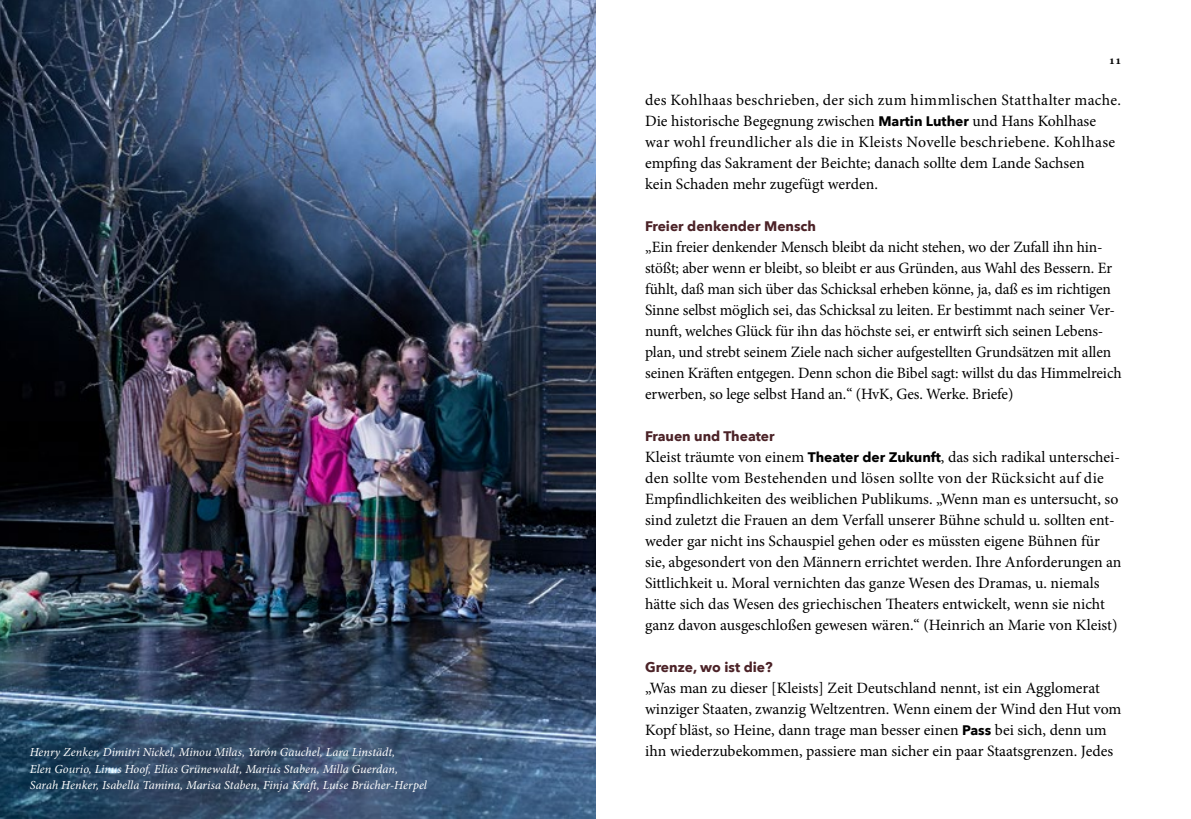
<style>
.page{position:relative;width:1191px;height:819px;background:#fff}
.page>*{position:absolute;margin:0;border:0;box-sizing:border-box;transform-origin:0 0}
.t1{font:15.75px/21px "Minion Pro";letter-spacing:-.005em;color:#000}
.t2{font:700 13.83px "Avenir Next";color:#4b2227}
.t3{font:italic 12.25px/16.6px "Minion Pro";color:#fff}
.t4{font:700 12.25px "Minion Pro";color:#000}
.s1{font-family:"Avenir Next";font-weight:700;font-size:13.83px}
</style>
<div class="page">
<img style="left:0;top:0;width:595px;height:819px">
<p class="t3" style="left:30px;top:743px;width:399px">Henry Zenker, Dimitri Nickel, Minou Milas, Yarón Gauchel, Lara Linstädt,<br>Elen Gourio, Linus Hoof, Elias Grünewaldt, Marius Staben, Milla Guerdan,<br>Sarah Henker, Isabella Tamina, Marisa Staben, Finja Kraft, Luise Brücher-Herpel</p>
<p class="t4" style="left:1108px;top:51px;width:14px">11</p>
<p class="t1" style="left:645px;top:90px;width:477px">des Kohlhaas beschrieben, der sich zum himmlischen Statthalter mache.<br>Die historische Begegnung zwischen <span class="s1">Martin Luther</span> und Hans Kohlhase war wohl freundlicher als die in Kleists Novelle beschriebene. Kohlhase empfing das Sakrament der Beichte; danach sollte dem Lande Sachsen<br>kein Schaden mehr zugefügt werden.</p>
<p class="t2" style="left:645px;top:214px;width:172px">Freier denkender Mensch</p>
<p class="t1" style="left:645px;top:237px;width:478px">„Ein freier denkender Mensch bleibt da nicht stehen, wo der Zufall ihn hin&shy;stößt; aber wenn er bleibt, so bleibt er aus Gründen, aus Wahl des Bessern. Er fühlt, daß man sich über das Schicksal erheben könne, ja, daß es im richtigen Sinne selbst möglich sei, das Schicksal zu leiten. Er bestimmt nach seiner Ver&shy;nunft, welches Glück für ihn das höchste sei, er entwirft sich seinen Lebens&shy;plan, und strebt seinem Ziele nach sicher aufgestellten Grundsätzen mit allen seinen Kräften entgegen. Denn schon die Bibel sagt: willst du das Himmelreich erwerben, so lege selbst Hand an.“ (HvK, Ges. Werke. Briefe)</p>
<p class="t2" style="left:645px;top:424px;width:131px">Frauen und Theater</p>
<p class="t1" style="left:645px;top:447px;width:478px">Kleist träumte von einem <span class="s1">Theater der Zukunft</span>, das sich radikal unterschei&shy;den sollte vom Bestehenden und lösen sollte von der Rücksicht auf die Empfindlichkeiten des weiblichen Publikums. „Wenn man es untersucht, so sind zuletzt die Frauen an dem Verfall unserer Bühne schuld u. sollten ent&shy;weder gar nicht ins Schauspiel gehen oder es müssten eigene Bühnen für sie, abgesondert von den Männern errichtet werden. Ihre Anforderungen an Sittlichkeit u. Moral vernichten das ganze Wesen des Dramas, u. niemals hätte sich das Wesen des griechischen Theaters entwickelt, wenn sie nicht ganz davon ausgeschloßen gewesen wären.“ (Heinrich an Marie von Kleist)</p>
<p class="t2" style="left:645px;top:655px;width:129px">Grenze, wo ist die?</p>
<p class="t1" style="left:645px;top:678px;width:478px">„Was man zu dieser [Kleists] Zeit Deutschland nennt, ist ein Agglomerat winziger Staaten, zwanzig Weltzentren. Wenn einem der Wind den Hut vom Kopf bläst, so Heine, dann trage man besser einen <span class="s1">Pass</span> bei sich, denn um ihn wiederzubekommen, passiere man sicher ein paar Staatsgrenzen. Jedes</p>
</div>
